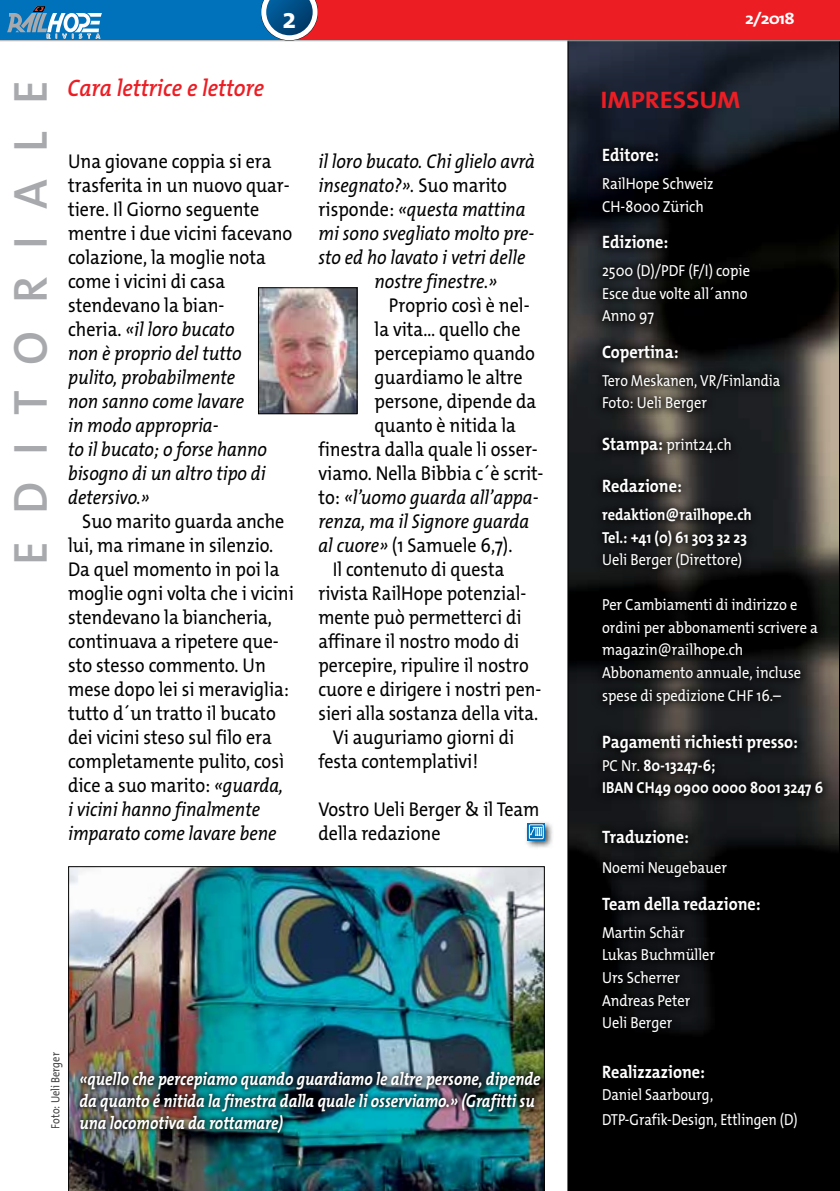
<style>
.page{position:relative;width:840px;height:1191px;background:#fff}
.page>*{position:absolute;margin:0;border:0;box-sizing:border-box;transform-origin:0 0}
.t1{font:600 48px "The Mix Os F";letter-spacing:.57em;color:#a7a9ac}
.t2{font:700 28.4px "The Mix Os F";color:#fff}
.t3{font:italic 600 24px "The Mix Os F";color:#ed1d24;scale:.9 1}
.t4{font:700 24px "The Mix Os F";color:#ed1d24;scale:1.1 1}
.t5{font:20px/24px "The Mix Os F";color:#000;scale:.9 1}
.t6{font:italic 20px "The Mix Os F";color:#000;scale:.88 1}
.t7{font:20px "The Mix Os F";color:#000;scale:.89 1}
.t8{font:italic 700 18px/21.6px "The Mix Os F";color:#fff;scale:.85 1}
.t9{font:700 18px "The Mix Os F";color:#fff;scale:.9 1}
.t10{font:16px/22.6px "The Mix Os F";color:#fff;scale:.9 1}
.t11{font:16px/22.6px "The Mix Os F";color:#fff;scale:.87 1}
.t12{font:700 16px/22.6px "The Mix Os F";color:#fff;scale:.9 1}
.t13{font:700 16px "The Mix Os F";color:#fff;scale:1.15 1}
.t14{font:12px "The Mix Os F";color:#000;scale:.87 1}
.t15{font:700 6px "The Mix Os F";letter-spacing:.9em;color:#a7a9ac}
.s1{font-style:italic}
.s2{font-style:normal}
.s3{font-weight:700;font-size:18px}
.s4{font-weight:400}
</style>
<div class="page">
<svg style="left:567px;top:41px;width:272px;height:1150px;background:#191c20"></svg>
<div style="left:591px;top:137px;width:241px;height:1002px;background:#000;opacity:.75"></div>
<div style="left:524px;top:820px;width:29px;height:29px;background:#000;opacity:.75"></div>
<svg style="left:527px;top:823px;width:17px;height:17px"></svg>
<div style="left:529px;top:824px;width:14px;height:15px;border:1px solid #fff"></div>
<svg style="left:529px;top:827px;width:12px;height:9px"></svg>
<img style="left:260px;top:289px;width:95px;height:123px">
<div style="left:258px;top:287px;width:99px;height:127px;border:1px solid #000"></div>
<img style="left:68px;top:866px;width:476px;height:325px">
<div style="left:74px;top:1066px;width:472px;height:71px;background:#000;opacity:.75"></div>
<hr style="left:0;top:40px;width:839px;height:1px;background:#a7a9ac">
<div style="left:0;top:0;width:839px;height:40px;background:#ed1d24"></div>
<div style="left:0;top:0;width:290px;height:40px;background:#0072bc"></div>
<svg style="left:261px;top:0;width:57px;height:41px;background:#4e749a"></svg>
<svg style="left:7px;top:6px;width:95px;height:33px"></svg>
<p class="t15" style="left:47px;top:32px;width:55px">RIVISTA</p>
<h2 class="t2" style="left:282px;top:0;width:15px">2</h2>
<p class="t13" style="left:744px;top:8px;width:44px">2/2018</p>
<h1 class="t1" style="left:0;top:565px;width:486px;rotate:-90deg">EDITORIALE</h1>
<p class="t3" style="left:67px;top:73px;width:220px">Cara lettrice e lettore</p>
<p class="t5" style="left:68px;top:149px;width:250px">Una giovane coppia si era trasferita in un nuovo quar&shy;tiere. Il Giorno seguente mentre i due vicini facevano colazione, la moglie nota come i vicini di casa stendevano la bian-<br>cheria. <span class="s1">«il loro bucato<br>non è proprio del tutto pulito, probabilmente<br>non sanno come lavare<br>in modo appropria-<br>to il bucato; o forse hanno bisogno di un altro tipo di detersivo.»</span></p>
<p class="t5" style="left:68px;top:509px;width:252px;text-indent:14px">Suo marito guarda anche lui, ma rimane in silenzio.<br>Da quel momento in poi la moglie ogni volta che i vicini stendevano la biancheria, continuava a ripetere que&shy;sto stesso commento. Un mese dopo lei si meraviglia: tutto d´un tratto il bucato dei vicini steso sul filo era completamente pulito, così dice a suo marito: <span class="s1">«guarda,<br>i vicini hanno finalmente imparato come lavare bene</span></p>
<p class="t6" style="left:318px;top:149px;width:247px">il loro bucato. Chi glielo avrà</p>
<p class="t6" style="left:318px;top:173px;width:216px">insegnato?». <span class="s2">Suo marito</span></p>
<p class="t6" style="left:318px;top:197px;width:236px"><span class="s2">risponde:</span> «questa mattina</p>
<p class="t6" style="left:318px;top:221px;width:247px">mi sono svegliato molto pre-</p>
<p class="t6" style="left:318px;top:245px;width:237px">sto ed ho lavato i vetri delle</p>
<p class="t6" style="left:374px;top:269px;width:141px">nostre finestre.»</p>
<p class="t5" style="left:388px;top:293px;width:158px">Proprio così è nel-</p>
<p class="t5" style="left:374px;top:317px;width:163px">la vita… quello che</p>
<p class="t5" style="left:374px;top:341px;width:180px">percepiamo quando</p>
<p class="t5" style="left:374px;top:365px;width:166px">guardiamo le altre</p>
<p class="t5" style="left:374px;top:389px;width:181px">persone, dipende da</p>
<p class="t5" style="left:374px;top:413px;width:158px">quanto è nitida la</p>
<p class="t5" style="left:318px;top:437px;width:245px">finestra dalla quale li osser-</p>
<p class="t5" style="left:318px;top:461px;width:251px">viamo. Nella Bibbia c´è scrit-</p>
<p class="t6" style="left:318px;top:485px;width:251px"><span class="s2">to:</span> «l’uomo guarda all’appa-</p>
<p class="t6" style="left:318px;top:509px;width:241px">renza, ma il Signore guarda</p>
<p class="t5" style="left:318px;top:533px;width:217px"><span class="s1">al cuore»</span> (1 Samuele 6,7).</p>
<p class="t7" style="left:332px;top:556px;width:194px">Il contenuto di questa</p>
<p class="t7" style="left:318px;top:580px;width:235px">rivista RailHope potenzial-</p>
<p class="t7" style="left:318px;top:604px;width:229px">mente può permetterci di</p>
<p class="t7" style="left:318px;top:628px;width:227px">affinare il nostro modo di</p>
<p class="t7" style="left:318px;top:652px;width:238px">percepire, ripulire il nostro</p>
<p class="t7" style="left:318px;top:676px;width:252px">cuore e dirigere i nostri pen-</p>
<p class="t7" style="left:318px;top:700px;width:248px">sieri alla sostanza della vita.</p>
<p class="t5" style="left:332px;top:725px;width:203px">Vi auguriamo giorni di</p>
<p class="t5" style="left:318px;top:749px;width:179px">festa contemplativi!</p>
<p class="t5" style="left:318px;top:797px;width:247px">Vostro Ueli Berger &amp; il Team della redazione</p>
<p class="t14" style="left:48px;top:1128px;width:89px;rotate:-90deg">Foto: Ueli Berger</p>
<p class="t8" style="left:79px;top:1068px;width:544px">«quello che percepiamo quando guardiamo le altre persone, dipende da quanto é nitida la finestra dalla quale li osserviamo.» (Grafitti su una locomotiva da rottamare)</p>
<p class="t4" style="left:600px;top:84px;width:129px">IMPRESSUM</p>
<p class="t9" style="left:601px;top:143px;width:65px">Editore:</p>
<p class="t10" style="left:601px;top:173px;width:125px">RailHope Schweiz<br>CH-8000 Zürich</p>
<p class="t9" style="left:601px;top:230px;width:75px">Edizione:</p>
<p class="t10" style="left:601px;top:260px;width:166px">2500 (D)/PDF (F/I) copie<br>Esce due volte all´anno<br>Anno 97</p>
<p class="t9" style="left:601px;top:340px;width:86px">Copertina:</p>
<p class="t11" style="left:601px;top:369px;width:206px">Tero Meskanen, VR/Finlandia<br>Foto: Ueli Berger</p>
<p class="t10" style="left:601px;top:433px;width:146px"><span class="s3">Stampa:</span> print24.ch</p>
<p class="t9" style="left:601px;top:474px;width:90px">Redazione:</p>
<p class="t12" style="left:601px;top:504px;width:168px">redaktion@railhope.ch<br>Tel.: +41 (0) 61 303 32 23</p>
<p class="t10" style="left:601px;top:549px;width:157px">Ueli Berger (Direttore)</p>
<p class="t10" style="left:601px;top:594px;width:241px">Per Cambiamenti di indirizzo e ordini per abbonamenti scrivere a magazin@railhope.ch<br>Abbonamento annuale, incluse spese di spedizione CHF 16.–</p>
<p class="t9" style="left:601px;top:730px;width:219px">Pagamenti richiesti presso:</p>
<p class="t12" style="left:601px;top:754px;width:247px"><span class="s4">PC Nr.</span> 80-13247-6;<br>IBAN CH49 0900 0000 8001 3247 6</p>
<p class="t9" style="left:601px;top:825px;width:98px">Traduzione:</p>
<p class="t10" style="left:601px;top:857px;width:140px">Noemi Neugebauer</p>
<p class="t9" style="left:601px;top:892px;width:178px">Team della redazione:</p>
<p class="t10" style="left:601px;top:921px;width:127px">Martin Schär<br>Lukas Buchmüller<br>Urs Scherrer<br>Andreas Peter<br>Ueli Berger</p>
<p class="t9" style="left:601px;top:1060px;width:116px">Realizzazione:</p>
<p class="t11" style="left:601px;top:1082px;width:226px;line-height:25px">Daniel Saarbourg,<br>DTP-Grafik-Design, Ettlingen (D)</p>
</div>
